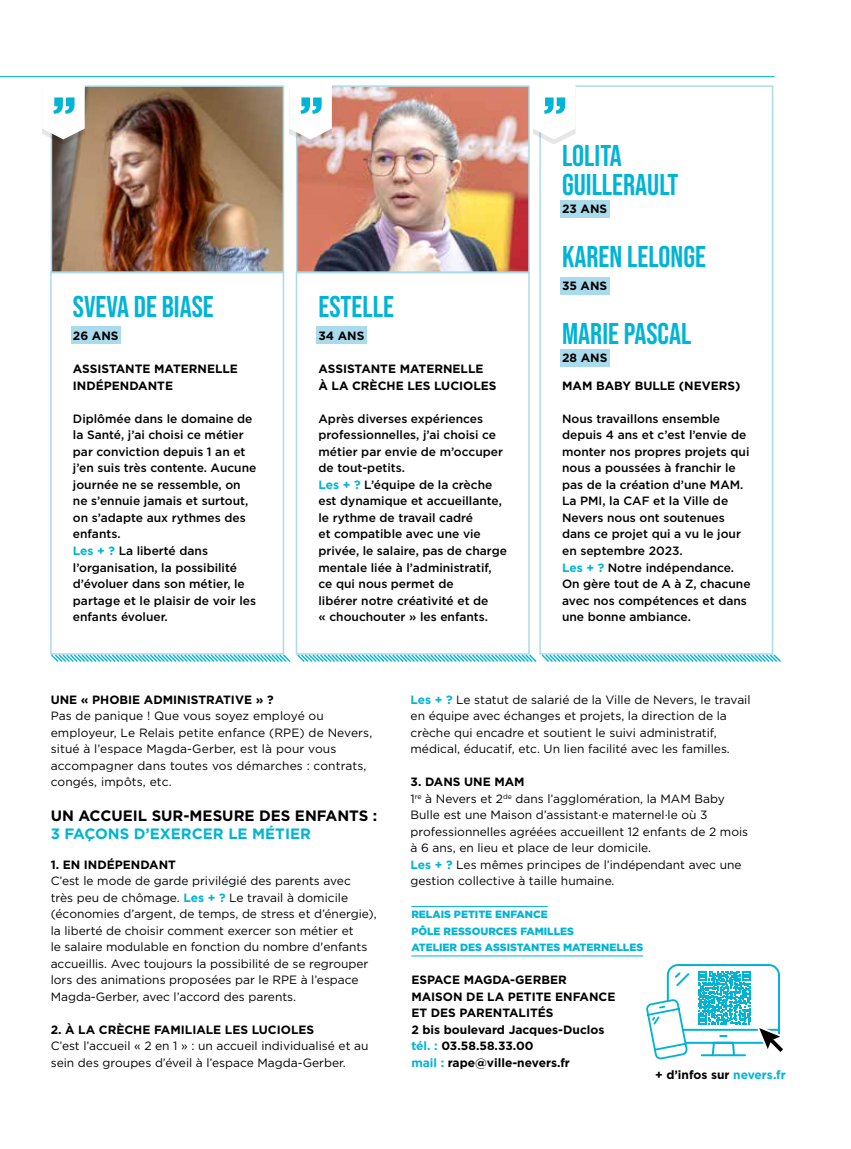
<style>
.page{position:relative;width:851px;height:1149px;background:#fff}
.page>*{position:absolute;margin:0;border:0;box-sizing:border-box;transform-origin:0 0}
.t1{font:30px/28.2px "Bebas Neue";color:#00b4d5}
.t2{font:700 15px "Gotham";color:#000}
.t3{font:700 15px "Gotham";color:#00b4d5}
.t4{font:12px/16.5px "Gotham";color:#000}
.t5{font:500 12px/16.5px "Gotham";color:#000}
.t6{font:700 12px/16.5px "Gotham";color:#000}
.t7{font:900 10.5px/16.5px "Gotham";color:#00b4d5}
.s1{font-weight:700;color:#00b4d5}
.s2{font-weight:700}
.s3{color:#00b4d5}
</style>
<div class="page">
<img style="left:54px;top:88px;width:227px;height:182px">
<div style="left:51px;top:85px;width:233px;height:188px;border:2px solid #aadbec"></div>
<img style="left:299px;top:88px;width:227px;height:182px">
<div style="left:296px;top:85px;width:233px;height:188px;border:2px solid #aadbec"></div>
<hr style="left:0;top:76px;width:774px;height:1px;background:#00b4d5">
<hr style="left:411px;top:905px;width:136px;height:1px;background:#00b4d5">
<hr style="left:411px;top:955px;width:232px;height:1px;background:#00b4d5">
<div style="left:71px;top:327px;width:50px;height:17px;background:#aadbec"></div>
<div style="left:50px;top:271px;width:234px;height:383px;border:2px solid #aadbec"></div>
<div style="left:316px;top:327px;width:50px;height:17px;background:#aadbec"></div>
<div style="left:296px;top:271px;width:233px;height:383px;border:2px solid #aadbec"></div>
<div style="left:560px;top:200px;width:49px;height:18px;background:#aadbec"></div>
<div style="left:560px;top:277px;width:49px;height:17px;background:#aadbec"></div>
<div style="left:560px;top:349px;width:49px;height:17px;background:#aadbec"></div>
<div style="left:539px;top:85px;width:234px;height:569px;border:2px solid #aadbec"></div>
<svg style="left:50px;top:652px;width:731px;height:10px"></svg>
<div style="left:42px;top:89px;width:43px;height:55px;background:#000;opacity:.1"></div>
<svg style="left:42px;top:85px;width:43px;height:54px"></svg>
<div style="left:289px;top:89px;width:43px;height:55px;background:#000;opacity:.1"></div>
<svg style="left:289px;top:85px;width:43px;height:54px"></svg>
<div style="left:532px;top:89px;width:43px;height:55px;background:#000;opacity:.1"></div>
<svg style="left:533px;top:85px;width:42px;height:54px"></svg>
<svg style="left:646px;top:964px;width:137px;height:96px"></svg>
<h1 class="t1" style="left:73px;top:292px;width:142px">SVEVA DE BIASE</h1>
<p class="t6" style="left:73px;top:327px;width:47px">26 ANS</p>
<p class="t6" style="left:73px;top:360px;width:166px">ASSISTANTE MATERNELLE<br>INDÉPENDANTE</p>
<p class="t5" style="left:73px;top:410px;width:185px">Diplômée dans le domaine de la Santé, j’ai choisi ce métier par conviction depuis 1 an et j’en suis très contente. Aucune journée ne se ressemble, on ne s’ennuie jamais et surtout, on s’adapte aux rythmes des enfants.<br><span class="s1">Les + ?</span> La liberté dans l’organisation, la possibilité d’évoluer dans son métier, le partage et le plaisir de voir les enfants évoluer.</p>
<h1 class="t1" style="left:318px;top:292px;width:77px">ESTELLE</h1>
<p class="t6" style="left:318px;top:327px;width:47px">34 ANS</p>
<p class="t6" style="left:318px;top:360px;width:180px">ASSISTANTE MATERNELLE<br>À LA CRÈCHE LES LUCIOLES</p>
<p class="t5" style="left:318px;top:410px;width:190px">Après diverses expériences professionnelles, j’ai choisi ce métier par envie de m’occuper de tout-petits.<br><span class="s1">Les + ?</span> L’équipe de la crèche est dynamique et accueillante, le rythme de travail cadré<br>et compatible avec une vie privée, le salaire, pas de charge mentale liée à l’administratif, ce qui nous permet de<br>libérer notre créativité et de<br>« chouchouter » les enfants.</p>
<h1 class="t1" style="left:562px;top:141px;width:118px">LOLITA<br>GUILLERAULT</h1>
<p class="t6" style="left:562px;top:200px;width:47px">23 ANS</p>
<h1 class="t1" style="left:562px;top:242px;width:145px">KAREN LELONGE</h1>
<p class="t6" style="left:562px;top:277px;width:47px">35 ANS</p>
<h1 class="t1" style="left:562px;top:319px;width:131px">MARIE PASCAL</h1>
<p class="t6" style="left:562px;top:349px;width:47px">28 ANS</p>
<p class="t6" style="left:562px;top:377px;width:180px">MAM BABY BULLE (NEVERS)</p>
<p class="t5" style="left:562px;top:410px;width:190px">Nous travaillons ensemble depuis 4 ans et c’est l’envie de monter nos propres projets qui nous a poussées à franchir le pas de la création d’une MAM.<br>La PMI, la CAF et la Ville de<br>Nevers nous ont soutenues dans ce projet qui a vu le jour en septembre 2023.<br><span class="s1">Les + ?</span> Notre indépendance.<br>On gère tout de A à Z, chacune avec nos compétences et dans une bonne ambiance.</p>
<p class="t6" style="left:51px;top:690px;width:224px">UNE « PHOBIE ADMINISTRATIVE » ?</p>
<p class="t4" style="left:51px;top:707px;width:323px">Pas de panique ! Que vous soyez employé ou employeur, Le Relais petite enfance (RPE) de Nevers, situé à l’espace Magda-Gerber, est là pour vous accompagner dans toutes vos démarches : contrats, congés, impôts, etc.</p>
<p class="t2" style="left:51px;top:805px;width:328px">UN ACCUEIL SUR-MESURE DES ENFANTS :</p>
<p class="t3" style="left:51px;top:823px;width:262px">3 FAÇONS D’EXERCER LE MÉTIER</p>
<p class="t6" style="left:51px;top:855px;width:127px">1. EN INDÉPENDANT</p>
<p class="t4" style="left:51px;top:872px;width:327px">C’est le mode de garde privilégié des parents avec<br>très peu de chômage. <span class="s1">Les + ?</span> Le travail à domicile (économies d’argent, de temps, de stress et d’énergie), la liberté de choisir comment exercer son métier et<br>le salaire modulable en fonction du nombre d'enfants accueillis. Avec toujours la possibilité de se regrouper lors des animations proposées par le RPE à l’espace Magda-Gerber, avec l’accord des parents.</p>
<p class="t6" style="left:51px;top:1020px;width:265px">2. À LA CRÈCHE FAMILIALE LES LUCIOLES</p>
<p class="t4" style="left:51px;top:1037px;width:319px">C’est l’accueil « 2 en 1 » : un accueil individualisé et au sein des groupes d’éveil à l’espace Magda-Gerber.</p>
<p class="t4" style="left:410px;top:690px;width:341px"><span class="s1">Les + ?</span> Le statut de salarié de la Ville de Nevers, le travail en équipe avec échanges et projets, la direction de la crèche qui encadre et soutient le suivi administratif, médical, éducatif, etc. Un lien facilité avec les familles.</p>
<p class="t4" style="left:410px;top:773px;width:339px"><span class="s2">3. DANS UNE MAM<br></span>1<sup>re</sup> à Nevers et 2<sup>de</sup> dans l’agglomération, la MAM Baby Bulle est une Maison d’assistant·e maternel·le où 3 professionnelles agréées accueillent 12 enfants de 2 mois à 6 ans, en lieu et place de leur domicile.<br><span class="s1">Les + ?</span> Les mêmes principes de l’indépendant avec une gestion collective à taille humaine.</p>
<p class="t7" style="left:411px;top:905px;width:233px">RELAIS PETITE ENFANCE<br>PÔLE RESSOURCES FAMILLES<br>ATELIER DES ASSISTANTES MATERNELLES</p>
<p class="t6" style="left:411px;top:971px;width:205px">ESPACE MAGDA-GERBER<br>MAISON DE LA PETITE ENFANCE<br>ET DES PARENTALITÉS<br>2 bis boulevard Jacques-Duclos <span class="s3">tél. :</span> 03.58.58.33.00<br><span class="s3">mail :</span> rape@ville-nevers.fr</p>
<p class="t6" style="left:655px;top:1065px;width:132px">+ d’infos sur <span class="s3">nevers.fr</span></p>
</div>
